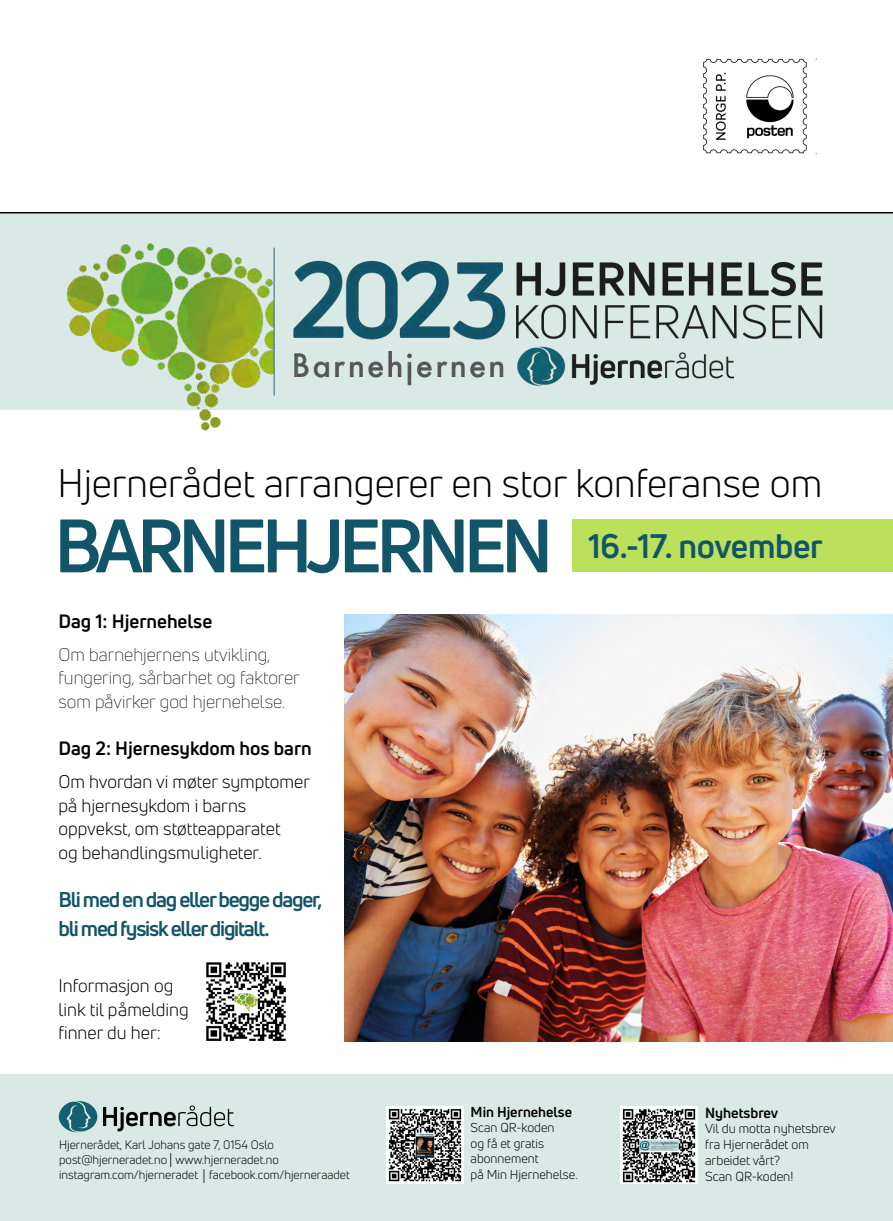
<style>
.page{position:relative;width:893px;height:1221px;background:#fff}
.page>*{position:absolute;margin:0;border:0;box-sizing:border-box;transform-origin:0 0}
.t1{font:700 73.95px "Uni Neue";letter-spacing:-.08em;color:#125569}
.t2{font:39px "Uni Neue";color:#000}
.t3{font:700 33.3px "Uni Neue";letter-spacing:-.01em;color:#125569}
.t4{font:700 21px/28.5px "Uni Neue";letter-spacing:-.06em;color:#125569}
.t5{font:700 18.9px "Uni Neue";color:#000}
.t6{font:18px/23.5px "Uni Neue";color:#000}
.t7{font:300 18px/23.5px "Uni Neue";color:#000}
.t8{font:700 14.4px "Uni Neue";color:#000}
.t9{font:700 14.1px "Uni Neue";color:#000}
.t10{font:12.9px/15.8px "Uni Neue";color:#000}
.t11{font:12.6px/15.5px "Uni Neue";color:#000}
.t12{font:12px/15px "Uni Neue";color:#000}
</style>
<div class="page">
<div style="left:573px;top:519px;width:320px;height:53px;background:#bbe05c"></div>
<div style="left:0;top:1074px;width:893px;height:146px;background:#d8e9e6"></div>
<div style="left:0;top:213px;width:893px;height:196px;background:#d8e9e6"></div>
<svg style="left:0;top:58px;width:893px;height:155px"></svg>
<img style="left:702px;top:58px;width:114px;height:101px">
<svg style="left:103px;top:1105px;width:131px;height:26px"></svg>
<svg style="left:59px;top:1100px;width:38px;height:32px"></svg>
<img style="left:206px;top:962px;width:80px;height:79px">
<img style="left:64px;top:243px;width:780px;height:188px">
<img style="left:345px;top:614px;width:548px;height:427px">
<img style="left:387px;top:1106px;width:77px;height:77px">
<img style="left:620px;top:1106px;width:77px;height:77px">
<svg style="left:170px;top:1153px;width:1px;height:13px"></svg>
<svg style="left:204px;top:1169px;width:1px;height:13px"></svg>
<h2 class="t2" style="left:57px;top:459px;width:766px">Hjernerådet arrangerer en stor konferanse om</h2>
<h3 class="t3" style="left:588px;top:525px;width:236px">16.-17. november</h3>
<h1 class="t1" style="left:54px;top:499px;width:500px">BARNEHJERNEN</h1>
<p class="t5" style="left:58px;top:609px;width:155px">Dag 1: Hjernehelse</p>
<p class="t7" style="left:58px;top:642px;width:243px">Om barnehjernens utvikling, fungering, sårbarhet og faktorer som påvirker god hjernehelse.</p>
<p class="t5" style="left:58px;top:736px;width:255px">Dag 2: Hjernesykdom hos barn</p>
<p class="t6" style="left:58px;top:770px;width:253px">Om hvordan vi møter symptomer på hjernesykdom i barns oppvekst, om støtteapparatet<br>og behandlingsmuligheter.</p>
<p class="t4" style="left:58px;top:885px;width:266px">Bli med en dag eller begge dager, bli med fysisk eller digitalt.</p>
<p class="t6" style="left:58px;top:973px;width:132px">Informasjon og link til påmelding finner du her:</p>
<p class="t12" style="left:59px;top:1137px;width:292px">Hjernerådet, Karl Johans gate 7, 0154 Oslo post@hjerneradet.no www.hjerneradet.no instagram.com/hjerneradet facebook.com/hjerneraadet</p>
<p class="t9" style="left:471px;top:1102px;width:103px">Min Hjernehelse</p>
<p class="t11" style="left:471px;top:1119px;width:109px">Scan QR-koden<br>og få et gratis abonnement<br>på Min Hjernehelse.</p>
<p class="t8" style="left:705px;top:1103px;width:75px">Nyhetsbrev</p>
<p class="t10" style="left:705px;top:1120px;width:132px">Vil du motta nyhetsbrev fra Hjernerådet om arbeidet vårt?<br>Scan QR-koden!</p>
</div>
